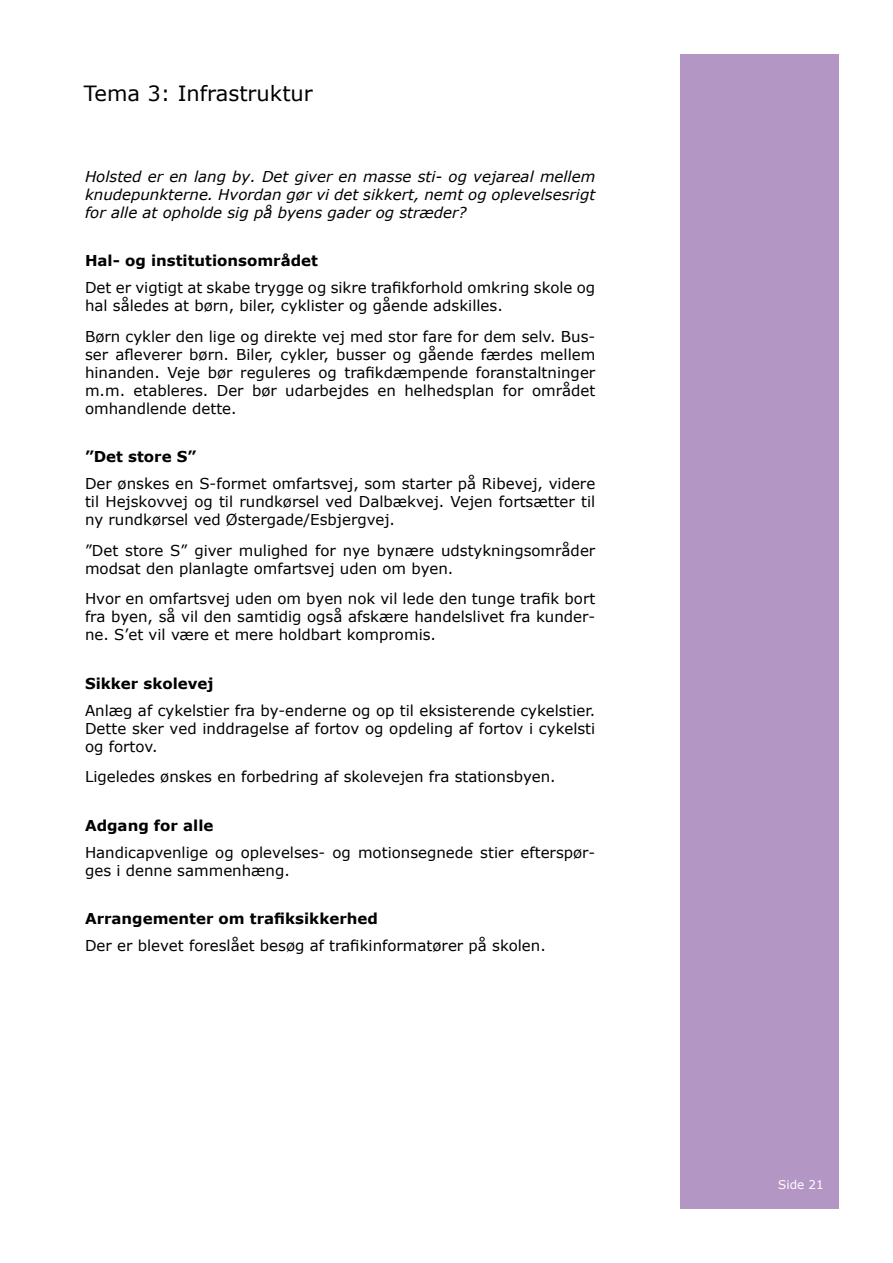
<style>
.page{position:relative;width:893px;height:1263px;background:#fff}
.page>*{position:absolute;margin:0;border:0;box-sizing:border-box;transform-origin:0 0}
.t1{font:21px "Verdana";color:#000}
.t2{font:15px/18px "Verdana";color:#000;text-align:justify}
.t3{font:italic 15px/18px "Verdana";color:#000;text-align:justify}
.t4{font:700 15px "Verdana";color:#000}
.t5{font:12px "Verdana";color:#fff}
</style>
<div class="page">
<div style="left:680px;top:54px;width:159px;height:1155px;background:#b396c3"></div>
<h1 class="t1" style="left:84px;top:80px;width:231px">Tema 3: Infrastruktur</h1>
<p class="t3" style="left:85px;top:167px;width:512px">Holsted er en lang by. Det giver en masse sti- og vejareal mellem knudepunkterne. Hvordan gør vi det sikkert, nemt og oplevelsesrigt for alle at opholde sig på byens gader og stræder?</p>
<p class="t4" style="left:85px;top:251px;width:234px">Hal- og institutionsområdet</p>
<p class="t2" style="left:85px;top:278px;width:512px">Det er vigtigt at skabe trygge og sikre trafikforhold omkring skole og hal således at børn, biler, cyklister og gående adskilles.</p>
<p class="t2" style="left:85px;top:327px;width:512px">Børn cykler den lige og direkte vej med stor fare for dem selv. Bus&shy;ser afleverer børn. Biler, cykler, busser og gående færdes mellem hinanden. Veje bør reguleres og trafikdæmpende foranstaltninger m.m. etableres. Der bør udarbejdes en helhedsplan for området omhandlende dette.</p>
<p class="t4" style="left:85px;top:447px;width:113px">”Det store S”</p>
<p class="t2" style="left:85px;top:474px;width:512px">Der ønskes en S-formet omfartsvej, som starter på Ribevej, videre til Hejskovvej og til rundkørsel ved Dalbækvej. Vejen fortsætter til ny rundkørsel ved Østergade/Esbjergvej.</p>
<p class="t2" style="left:85px;top:541px;width:512px">”Det store S” giver mulighed for nye bynære udstykningsområder modsat den planlagte omfartsvej uden om byen.</p>
<p class="t2" style="left:85px;top:589px;width:512px">Hvor en omfartsvej uden om byen nok vil lede den tunge trafik bort fra byen, så vil den samtidig også afskære handelslivet fra kunder&shy;ne. S’et vil være et mere holdbart kompromis.</p>
<p class="t4" style="left:85px;top:674px;width:130px">Sikker skolevej</p>
<p class="t2" style="left:85px;top:701px;width:512px">Anlæg af cykelstier fra by-enderne og op til eksisterende cykelstier.<br>Dette sker ved inddragelse af fortov og opdeling af fortov i cykelsti og fortov.</p>
<p class="t2" style="left:85px;top:767px;width:472px">Ligeledes ønskes en forbedring af skolevejen fra stationsbyen.</p>
<p class="t4" style="left:85px;top:816px;width:130px">Adgang for alle</p>
<p class="t2" style="left:85px;top:843px;width:512px">Handicapvenlige og oplevelses- og motionsegnede stier efterspør&shy;ges i denne sammenhæng.</p>
<p class="t4" style="left:85px;top:909px;width:294px">Arrangementer om trafiksikkerhed</p>
<p class="t2" style="left:85px;top:936px;width:462px">Der er blevet foreslået besøg af trafikinformatører på skolen.</p>
<p class="t5" style="left:778px;top:1176px;width:47px">Side 21</p>
</div>
